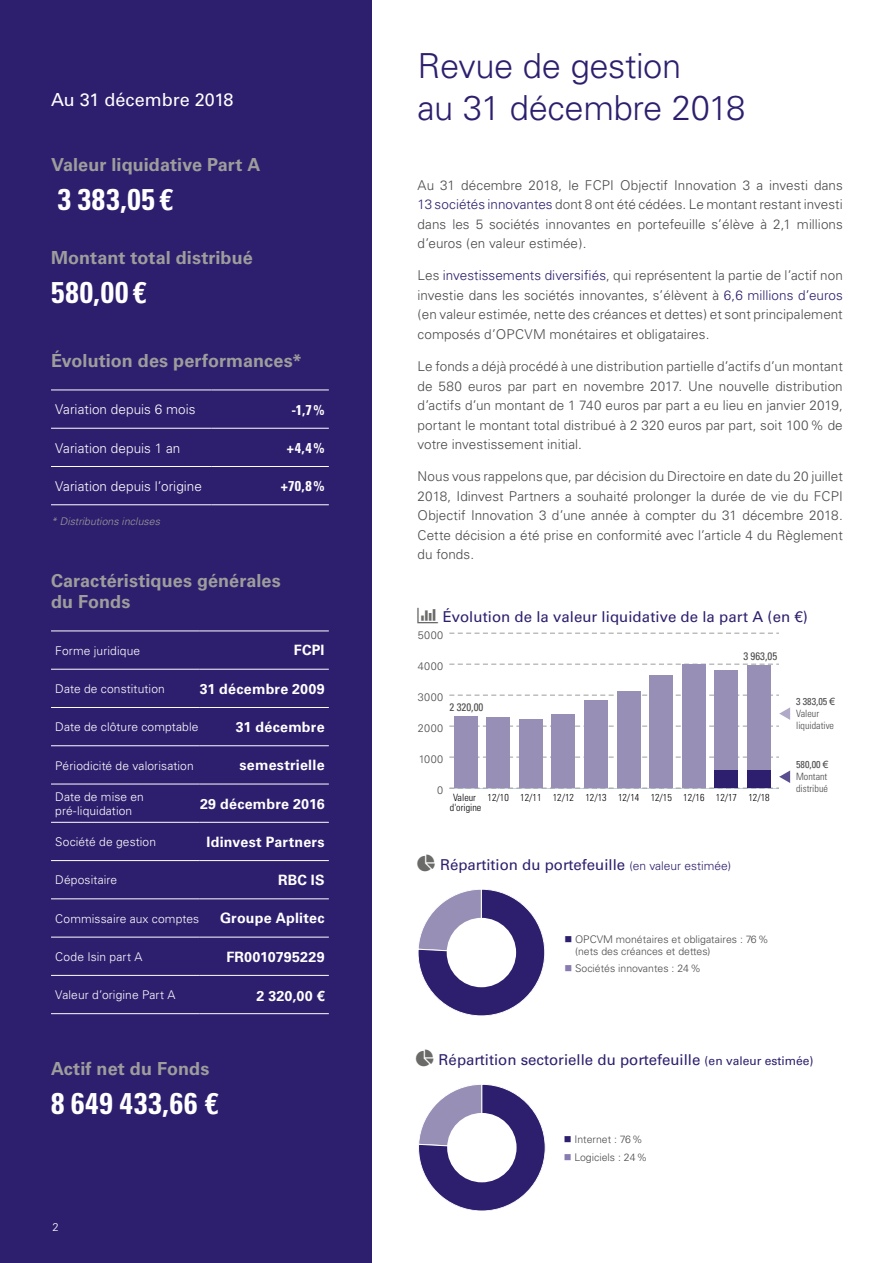
<style>
.page{position:relative;width:893px;height:1263px;background:#fff}
.page>*{position:absolute;margin:0;border:0;box-sizing:border-box;transform-origin:0 0}
.t1{font:300 34.5px/41.4px "Univers";letter-spacing:-.015em;color:#2e1f6e}
.t2{font:700 condensed 30px "Univers";letter-spacing:.035em;color:#fff}
.t3{font:700 18px/21.6px "Univers";letter-spacing:.005em;color:#9d9d9c}
.t4{font:18px "Univers";color:#fff}
.t5{font:15px "Univers";color:#2e1f6e}
.t6{font:700 14.25px "Univers";letter-spacing:.015em;color:#fff}
.t7{font:700 condensed 14.25px "Univers";color:#fff}
.t8{font:300 13.5px/19.5px "Univers";letter-spacing:.005em;color:#4a4a49;text-align:justify}
.t9{font:300 13.5px "Univers";letter-spacing:.005em;color:#fff}
.t10{font:300 12px/14.4px "Univers";letter-spacing:.01em;color:#fff}
.t11{font:300 11.25px "Univers";color:#fff}
.t12{font:300 10.95px "Univers";letter-spacing:.04em;color:#4a4a49}
.t13{font:condensed 10.95px "Univers";color:#4a4a49}
.t14{font:300 10.5px/12.6px "Univers";color:#4a4a49}
.t15{font:italic 300 10.5px "Univers";letter-spacing:.005em;color:#9d9d9c}
.t16{font:300 condensed 10.05px/10.1px "Univers";color:#000}
.t17{font:300 condensed 10.05px/12px "Univers";color:#4a4a49}
.s1{font-family:"Helvetica Neue"}
.s2{color:#2e1f6e}
.s3{font-weight:300;font-size:12px}
.s4{font-weight:400}
.s5{font-family:"Arial";font-weight:400;font-stretch:normal}
.s6{color:#887baf}
.s7{font-size:12px}
</style>
<div class="page">
<svg style="left:449px;top:757px;width:330px;height:1px"></svg>
<svg style="left:449px;top:726px;width:330px;height:1px"></svg>
<svg style="left:449px;top:695px;width:330px;height:1px"></svg>
<svg style="left:449px;top:664px;width:330px;height:1px"></svg>
<svg style="left:449px;top:633px;width:330px;height:1px"></svg>
<div style="left:454px;top:716px;width:23px;height:72px;background:#978fb6"></div>
<div style="left:486px;top:717px;width:24px;height:71px;background:#978fb6"></div>
<div style="left:519px;top:720px;width:24px;height:68px;background:#978fb6"></div>
<div style="left:552px;top:714px;width:23px;height:74px;background:#978fb6"></div>
<div style="left:584px;top:701px;width:24px;height:87px;background:#978fb6"></div>
<div style="left:617px;top:692px;width:23px;height:96px;background:#978fb6"></div>
<div style="left:649px;top:676px;width:24px;height:112px;background:#978fb6"></div>
<div style="left:682px;top:665px;width:24px;height:123px;background:#978fb6"></div>
<div style="left:715px;top:670px;width:23px;height:100px;background:#978fb6"></div>
<div style="left:747px;top:665px;width:24px;height:105px;background:#978fb6"></div>
<svg style="left:449px;top:770px;width:342px;height:19px"></svg>
<svg style="left:779px;top:707px;width:11px;height:13px"></svg>
<svg style="left:418px;top:889px;width:127px;height:127px;background:#504385"></svg>
<div style="left:447px;top:918px;width:69px;height:69px;background:#fff;border-radius:50%"></div>
<svg style="left:418px;top:1084px;width:127px;height:127px;background:#4f4385"></svg>
<div style="left:447px;top:1113px;width:70px;height:69px;background:#fff;border-radius:50%"></div>
<div style="left:0;top:0;width:371px;height:1263px;background:#2e1f6e"></div>
<hr style="left:51px;top:390px;width:160px;height:1px;background:#fff">
<hr style="left:211px;top:390px;width:118px;height:1px;background:#fff">
<hr style="left:51px;top:428px;width:160px;height:1px;background:#fff">
<hr style="left:211px;top:428px;width:118px;height:1px;background:#fff">
<hr style="left:51px;top:466px;width:160px;height:1px;background:#fff">
<hr style="left:211px;top:466px;width:118px;height:1px;background:#fff">
<hr style="left:51px;top:504px;width:160px;height:1px;background:#fff">
<hr style="left:211px;top:504px;width:118px;height:1px;background:#fff">
<hr style="left:51px;top:630px;width:149px;height:1px;background:#fff">
<hr style="left:200px;top:630px;width:129px;height:1px;background:#fff">
<hr style="left:51px;top:669px;width:149px;height:1px;background:#fff">
<hr style="left:200px;top:669px;width:129px;height:1px;background:#fff">
<hr style="left:51px;top:707px;width:149px;height:1px;background:#fff">
<hr style="left:200px;top:707px;width:129px;height:1px;background:#fff">
<hr style="left:51px;top:745px;width:149px;height:1px;background:#fff">
<hr style="left:200px;top:745px;width:129px;height:1px;background:#fff">
<hr style="left:51px;top:784px;width:149px;height:1px;background:#fff">
<hr style="left:200px;top:784px;width:129px;height:1px;background:#fff">
<hr style="left:51px;top:822px;width:149px;height:1px;background:#fff">
<hr style="left:200px;top:822px;width:129px;height:1px;background:#fff">
<hr style="left:51px;top:860px;width:149px;height:1px;background:#fff">
<hr style="left:200px;top:860px;width:129px;height:1px;background:#fff">
<hr style="left:51px;top:898px;width:149px;height:1px;background:#fff">
<hr style="left:200px;top:898px;width:129px;height:1px;background:#fff">
<hr style="left:51px;top:937px;width:149px;height:1px;background:#fff">
<hr style="left:200px;top:937px;width:129px;height:1px;background:#fff">
<hr style="left:51px;top:975px;width:149px;height:1px;background:#fff">
<hr style="left:200px;top:975px;width:129px;height:1px;background:#fff">
<hr style="left:51px;top:1013px;width:149px;height:1px;background:#fff">
<hr style="left:200px;top:1013px;width:129px;height:1px;background:#fff">
<h3 class="t4" style="left:51px;top:89px;width:184px">Au 31 décembre 2018</h3>
<h3 class="t3" style="left:51px;top:154px;width:211px">Valeur liquidative Part A</h3>
<h2 class="t2" style="left:58px;top:181px;width:117px">3 383,05<span class="s1">€</span></h2>
<h3 class="t3" style="left:51px;top:247px;width:203px">Montant total distribué</h3>
<h2 class="t2" style="left:51px;top:274px;width:97px">580,00<span class="s1">€</span></h2>
<h3 class="t3" style="left:51px;top:350px;width:253px">Évolution des performances*</h3>
<p class="t9" style="left:55px;top:401px;width:142px">Variation depuis 6 mois</p>
<p class="t7" style="left:291px;top:401px;width:35px">-1,7%</p>
<p class="t9" style="left:55px;top:440px;width:127px">Variation depuis 1 an</p>
<p class="t7" style="left:287px;top:439px;width:39px">+4,4%</p>
<p class="t9" style="left:55px;top:478px;width:148px">Variation depuis l’origine</p>
<p class="t7" style="left:281px;top:477px;width:45px">+70,8%</p>
<p class="t15" style="left:51px;top:515px;width:111px">* Distributions incluses</p>
<h3 class="t3" style="left:51px;top:570px;width:231px">Caractéristiques générales du Fonds</h3>
<p class="t10" style="left:55px;top:643px;width:86px">Forme juridique</p>
<p class="t6" style="left:294px;top:642px;width:32px">FCPI</p>
<p class="t10" style="left:55px;top:682px;width:111px">Date de constitution</p>
<p class="t6" style="left:200px;top:680px;width:126px">31 décembre 2009</p>
<p class="t10" style="left:55px;top:720px;width:145px">Date de clôture comptable</p>
<p class="t6" style="left:236px;top:719px;width:90px">31 décembre</p>
<p class="t10" style="left:55px;top:758px;width:140px">Périodicité de valorisation</p>
<p class="t6" style="left:240px;top:757px;width:87px">semestrielle</p>
<p class="t10" style="left:55px;top:789px;width:90px">Date de mise en pré-liquidation</p>
<p class="t6" style="left:200px;top:795px;width:126px">29 décembre 2016</p>
<p class="t10" style="left:55px;top:835px;width:102px">Société de gestion</p>
<p class="t6" style="left:207px;top:833px;width:120px">Idinvest Partners</p>
<p class="t10" style="left:55px;top:873px;width:63px">Dépositaire</p>
<p class="t6" style="left:278px;top:872px;width:48px">RBC IS</p>
<p class="t10" style="left:55px;top:911px;width:145px">Commissaire aux comptes</p>
<p class="t6" style="left:220px;top:910px;width:106px">Groupe Aplitec</p>
<p class="t10" style="left:55px;top:949px;width:89px">Code Isin part A</p>
<p class="t6" style="left:226px;top:948px;width:100px">FR0010795229</p>
<p class="t10" style="left:55px;top:988px;width:122px">Valeur d’origine Part A</p>
<p class="t6" style="left:257px;top:988px;width:69px">2 320,00 <span class="s1">€</span></p>
<h3 class="t3" style="left:51px;top:1058px;width:160px">Actif net du Fonds</h3>
<h2 class="t2" style="left:51px;top:1085px;width:169px">8 649 433,66 <span class="s1">€</span></h2>
<p class="t11" style="left:53px;top:1220px;width:8px">2</p>
<h1 class="t1" style="left:418px;top:45px;width:329px">Revue de gestion<br>au 31 décembre 2018</h1>
<p class="t8" style="left:418px;top:175px;width:427px">Au 31 décembre 2018, le FCPI Objectif Innovation 3 a investi dans <span class="s2">13 sociétés innovantes</span> dont 8 ont été cédées. Le montant restant investi dans les 5 sociétés innovantes en portefeuille s’élève à 2,1 millions d’euros (en valeur estimée).</p>
<p class="t8" style="left:418px;top:266px;width:427px">Les <span class="s2">investissements diversifiés</span>, qui représentent la partie de l’actif non investie dans les sociétés innovantes, s’élèvent à <span class="s2">6,6 millions d’euros </span>(en valeur estimée, nette des créances et dettes) et sont principalement composés d’OPCVM monétaires et obligataires.</p>
<p class="t8" style="left:418px;top:356px;width:427px">Le fonds a déjà procédé à une distribution partielle d’actifs d’un montant de 580 euros par part en novembre 2017. Une nouvelle distribution d’actifs d’un montant de 1 740 euros par part a eu lieu en janvier 2019, portant le montant total distribué à 2 320 euros par part, soit 100% de votre investissement initial.</p>
<p class="t8" style="left:418px;top:467px;width:427px">Nous vous rappelons que, par décision du Directoire en date du 20 juillet 2018, Idinvest Partners a souhaité prolonger la durée de vie du FCPI Objectif Innovation 3 d’une année à compter du 31 décembre 2018.<br>Cette décision a été prise en conformité avec l’article 4 du Règlement du fonds.</p>
<p class="t5" style="left:443px;top:607px;width:367px">Évolution de la valeur liquidative de la part A (en <span class="s1">€</span>)</p>
<p class="t12" style="left:418px;top:628px;width:27px">5000</p>
<p class="t12" style="left:418px;top:659px;width:27px">4000</p>
<p class="t12" style="left:418px;top:690px;width:27px">3000</p>
<p class="t13" style="left:449px;top:700px;width:35px">2 320,00</p>
<p class="t12" style="left:418px;top:721px;width:27px">2000</p>
<p class="t12" style="left:419px;top:752px;width:26px">1000</p>
<p class="t13" style="left:743px;top:649px;width:35px">3 963,05</p>
<p class="t12" style="left:437px;top:783px;width:8px">0</p>
<p class="t16" style="left:450px;top:793px;width:321px;text-indent:3px">Valeur 12/10 12/11 12/12 12/13 12/14 12/15 12/16 12/17 12/18 d'origine</p>
<p class="t5" style="left:440px;top:856px;width:293px">Répartition du portefeuille <span class="s3">(en valeur estimée)</span></p>
<p class="t17" style="left:796px;top:696px;width:41px"><span class="s4">3 383,05</span> <span class="s5">€<br></span>Valeur liquidative</p>
<p class="t17" style="left:796px;top:758px;width:34px;text-align:justify"><span class="s4">580,00</span> <span class="s5">€ </span>Montant distribué</p>
<p class="t14" style="left:575px;top:932px;width:195px;text-indent:-11px"><span class="s2">■</span> OPCVM monétaires et obligataires : 76% (nets des créances et dettes)</p>
<p class="t14" style="left:564px;top:962px;width:138px"><span class="s6">■</span> Sociétés innovantes : 24%</p>
<p class="t5" style="left:439px;top:1050px;width:376px">Répartition sectorielle du portefeuille <span class="s7">(en valeur estimée)</span></p>
<p class="t14" style="left:564px;top:1133px;width:80px"><span class="s2">■</span> Internet : 76%</p>
<p class="t14" style="left:564px;top:1151px;width:85px"><span class="s6">■</span> Logiciels : 24%</p>
</div>
